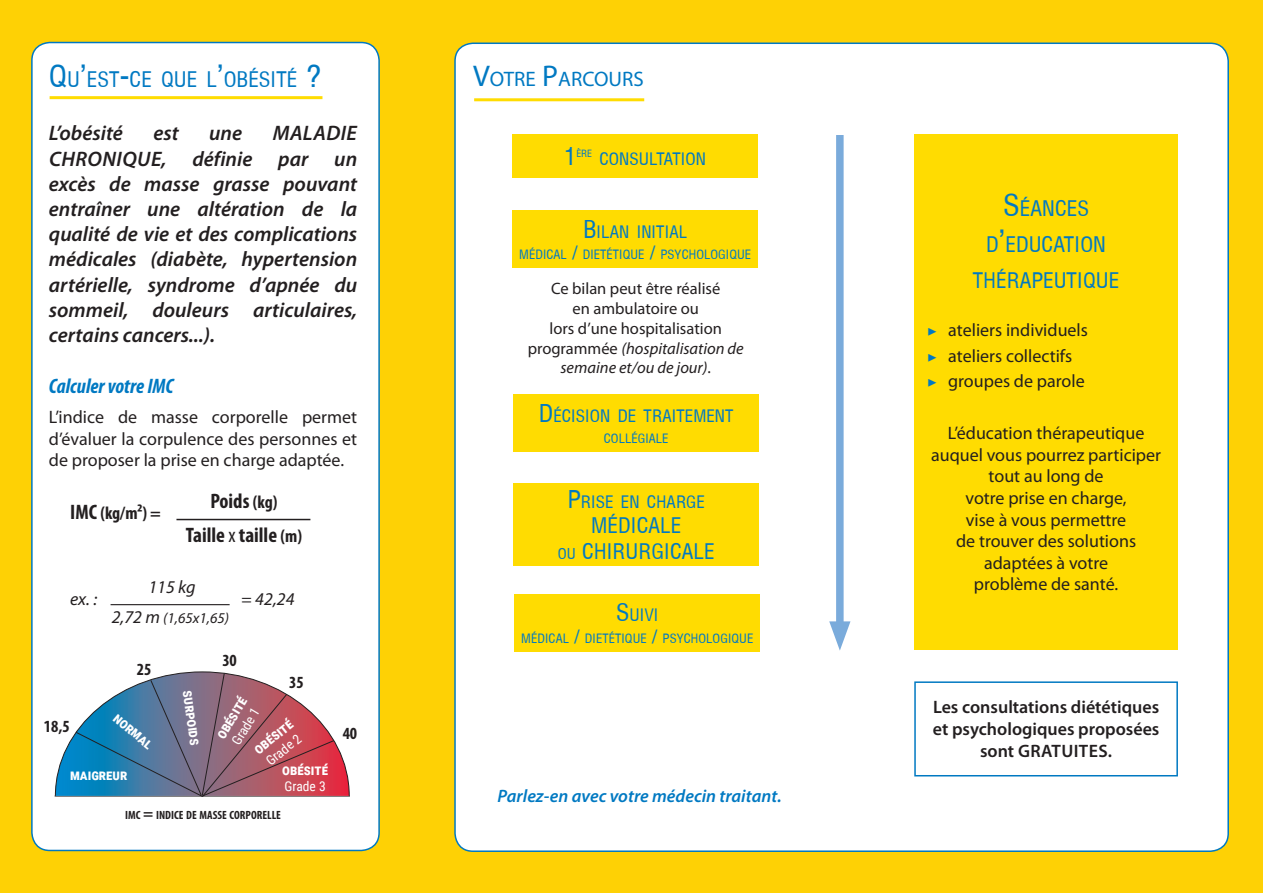
<style>
.page{position:relative;width:1263px;height:893px;background:#fed105}
.page>*{position:absolute;margin:0;border:0;box-sizing:border-box;transform-origin:0 0}
.t1{font:24px "Arena Condensed";color:#0079c2}
.énumération1{font:italic 600 21px/25.2px "Myriad Pro";color:#231f20;text-align:justify}
.énumération1-2{font:21px/36px "Arena Condensed";color:#0079c2;text-align:center}
.énumération1-3{font:700 condensed 21px "Myriad Pro";color:#231f20}
.t2{font:21px/25.2px "Arena Condensed";color:#0079c2;text-align:center}
.énumération1-4{font:italic 700 condensed 21px "Myriad Pro";color:#0079c2}
.t3{font:21px "Myriad Pro";color:#0079c2}
.énumération1-5{font:18px/21.6px "Myriad Pro";color:#231f20;text-align:justify}
.énumération1-6{font:600 18px/21.6px "Myriad Pro";color:#231f20;text-align:center}
.énumération1-7{font:italic 600 18px "Myriad Pro";color:#0079c2}
.énumération1-8{font:italic 18px "Myriad Pro";color:#231f20}
.énumération1-9{font:700 condensed 18px "Myriad Pro";color:#231f20}
.t4{font:700 condensed 17.1px "Myriad Pro";color:#231f20}
.t5{font:16.8px "Arena Condensed";color:#0079c2}
.énumération1-10{font:16.5px/19.8px "Myriad Pro";color:#231f20;text-align:center}
.t6{font:700 15px "Roboto Condensed";color:#fff}
.énumération1-11{font:italic 15px "Myriad Pro";color:#231f20}
.t7{font:700 condensed 13.95px/14.2px "Myriad Pro";color:#fff}
.t8{font:13.5px "Roboto Condensed";color:#fff}
.t9{font:12.6px "Arena Condensed";color:#0079c2}
.t10{font:700 condensed 12px "Myriad Pro";color:#231f20}
.t11{font:9.75px "Arena Condensed";color:#0079c2}
.s1{font-size:30px}
.s2{font-size:21px}
.s3{font-size:18px}
.s4{font-weight:400}
.s5{font-size:19.95px}
.s6{font-size:17.1px}
.s7{font-size:24px}
.s8{font-style:italic}
.s9{font-size:14.7px}
.s10{font-family:"Minion Pro";font-size:16.5px;color:#0079c2}
</style>
<div class="page">
<div style="left:32px;top:43px;width:347px;height:807px;background:#fff;border-radius:18px"></div>
<div style="left:31px;top:42px;width:349px;height:809px;border:2px solid #0079c2;border-radius:18px"></div>
<div style="left:455px;top:43px;width:773px;height:808px;background:#fff;border-radius:18px"></div>
<hr style="left:50px;top:96px;width:272px;height:3px;background:#ffdc01">
<div style="left:914px;top:134px;width:264px;height:515px;background:#ffdc01"></div>
<hr style="left:474px;top:98px;width:170px;height:3px;background:#ffdc01">
<hr style="left:176px;top:519px;width:134px;height:1px;background:#231f20">
<hr style="left:111px;top:604px;width:119px;height:1px;background:#231f20">
<div style="left:914px;top:681px;width:264px;height:95px;border:2px solid #0079c2"></div>
<div style="left:512px;top:134px;width:246px;height:44px;background:#ffdc01"></div>
<div style="left:512px;top:210px;width:246px;height:58px;background:#ffdc01"></div>
<div style="left:513px;top:394px;width:246px;height:58px;background:#ffdc01"></div>
<div style="left:513px;top:483px;width:246px;height:83px;background:#ffdc01"></div>
<div style="left:514px;top:594px;width:246px;height:58px;background:#ffdc01"></div>
<div style="left:836px;top:135px;width:8px;height:499px;background:#7aabdb"></div>
<svg style="left:829px;top:621px;width:21px;height:30px"></svg>
<svg style="left:55px;top:671px;width:295px;height:126px"></svg>
<p class="énumération1-2" style="left:49px;top:62px;width:274px"><span class="s1">Q</span>U <span class="s1">’</span>EST<span class="s1">-</span>CE QU E L<span class="s1">’</span>OBÉSITÉ <span class="s1">?</span></p>
<p class="énumération1" style="left:49px;top:120px;width:76px">L’obésité</p>
<p class="énumération1" style="left:153px;top:120px;width:27px">est</p>
<p class="énumération1" style="left:209px;top:120px;width:35px">une</p>
<p class="énumération1" style="left:49px;top:120px;width:310px;text-indent:224px">MALADIE CHRONIQUE, définie par un excès de masse grasse pouvant entraîner une altération de la qualité de vie et des complications médicales (diabète, hypertension artérielle, syndrome d’apnée du sommeil, douleurs articulaires, certains cancers...).</p>
<p class="énumération1-4" style="left:49px;top:373px;width:126px">Calculer votre IMC</p>
<p class="énumération1-5" style="left:49px;top:406px;width:310px">L’indice de masse corporelle permet d’évaluer la corpulence des personnes et de proposer la prise en charge adaptée.</p>
<p class="énumération1-9" style="left:70px;top:502px;width:92px"><span class="s2">IMC</span> (kg/m²) =</p>
<p class="énumération1-3" style="left:210px;top:488px;width:68px">Poids <span class="s3">(kg)</span></p>
<p class="énumération1-3" style="left:186px;top:522px;width:118px">Taille <span class="s4">x</span> taille <span class="s3">(m)</span></p>
<p class="énumération1-8" style="left:70px;top:588px;width:28px">ex. :</p>
<p class="énumération1-8" style="left:148px;top:576px;width:49px">115 kg</p>
<p class="énumération1-11" style="left:112px;top:609px;width:119px"><span class="s3">2,72 m</span> (1,65x1,65)</p>
<p class="énumération1-8" style="left:241px;top:588px;width:55px">= 42,24</p>
<p class="t4" style="left:137px;top:658px;width:16px">25</p>
<p class="t4" style="left:222px;top:650px;width:16px">30</p>
<p class="t4" style="left:289px;top:672px;width:16px">35</p>
<p class="t6" style="left:199px;top:689px;width:57px;rotate:82deg">surpoids</p>
<p class="t6" style="left:211px;top:732px;width:47px;rotate:-59deg">obésité</p>
<p class="t8" style="left:227px;top:739px;width:43px;rotate:-59deg">Grade 1</p>
<p class="t7" style="left:124px;top:711px;width:46px;rotate:40deg"><span class="s5">N</span>ORMAL</p>
<p class="t7" style="left:238px;top:724px;width:43px"><span class="s5">O</span>BÉSITÉ</p>
<p class="t7" style="left:278px;top:760px;width:43px"><span class="s5">O</span>BÉSITÉ<br>MASSIVE</p>
<p class="t6" style="left:122px;top:707px;width:48px;rotate:40deg">normal</p>
<p class="t6" style="left:249px;top:743px;width:47px;rotate:-39deg">obésité</p>
<p class="t4" style="left:44px;top:715px;width:27px">18,5</p>
<p class="t8" style="left:262px;top:755px;width:43px;rotate:-39deg">Grade 2</p>
<p class="t6" style="left:282px;top:759px;width:47px">obésité</p>
<p class="t8" style="left:285px;top:777px;width:43px">Grade 3</p>
<p class="t7" style="left:76px;top:769px;width:56px"><span class="s5">M</span>AIGREUR</p>
<p class="t6" style="left:70px;top:764px;width:59px">maigreur</p>
<p class="t10" style="left:125px;top:808px;width:157px">IMC <span class="s6">=</span> INDICE DE MASSE CORPORELLE</p>
<p class="t4" style="left:343px;top:722px;width:16px">40</p>
<p class="t3" style="left:473px;top:66px;width:172px"><span class="s1">V</span>OTRE <span class="s1">P</span>ARCOURS</p>
<p class="t1" style="left:564px;top:142px;width:14px">1</p>
<p class="t11" style="left:576px;top:148px;width:17px">ÈRE</p>
<p class="t5" style="left:599px;top:149px;width:108px">CONSU LTATION</p>
<p class="t5" style="left:583px;top:222px;width:106px"><span class="s7">B</span> ILAN INITIAL</p>
<p class="t9" style="left:519px;top:247px;width:234px">MÉDICAL <span class="s3">/</span> DIETÉTIQUE <span class="s3">/</span> PSYCHOLOGIQUE</p>
<p class="énumération1-10" style="left:528px;top:278px;width:217px">Ce bilan peut être réalisé<br>en ambulatoire ou<br>lors d’une hospitalisation programmée <span class="s8">(hospitalisation de semaine et/ou de jour)</span>.</p>
<p class="t5" style="left:539px;top:406px;width:196px"><span class="s7">D</span>ÉCISION DE TRAITEMENT</p>
<p class="t9" style="left:604px;top:431px;width:66px">COLLÉGIALE</p>
<p class="t5" style="left:567px;top:492px;width:139px"><span class="s7">P</span>RISE EN CHARGE</p>
<p class="t2" style="left:558px;top:513px;width:158px">MÉDICALE<br><span class="s9">OU</span> CHIRURGICALE</p>
<p class="t5" style="left:616px;top:606px;width:44px"><span class="s7">S</span>UIVI</p>
<p class="t9" style="left:521px;top:631px;width:234px">MÉDICAL <span class="s3">/</span> DIETÉTIQUE <span class="s3">/</span> PSYCHOLOGIQUE</p>
<p class="énumération1-7" style="left:497px;top:784px;width:286px">Parlez-en avec votre médecin traitant.</p>
<p class="énumération1-2" style="left:973px;top:191px;width:148px"><span class="s1">S</span>ÉANCES<br>D<span class="s1">’</span>EDUCATION<br>THÉRAPEUTIQU E</p>
<p class="énumération1-5" style="left:927px;top:319px;width:162px"><span class="s10">▶</span> ateliers individuels</p>
<p class="énumération1-5" style="left:927px;top:344px;width:147px"><span class="s10">▶</span> ateliers collectifs</p>
<p class="énumération1-5" style="left:927px;top:370px;width:159px"><span class="s10">▶</span> groupes de parole</p>
<p class="énumération1-5" style="left:931px;top:422px;width:232px;text-align:center">L’éducation thérapeutique auquel vous pourrez participer tout au long de<br>votre prise en charge,<br>vise à vous permettre<br>de trouver des solutions adaptées à votre<br>problème de santé.</p>
<p class="énumération1-6" style="left:933px;top:696px;width:228px">Les consultations diététiques et psychologiques proposées sont GRATUITES.</p>
</div>
